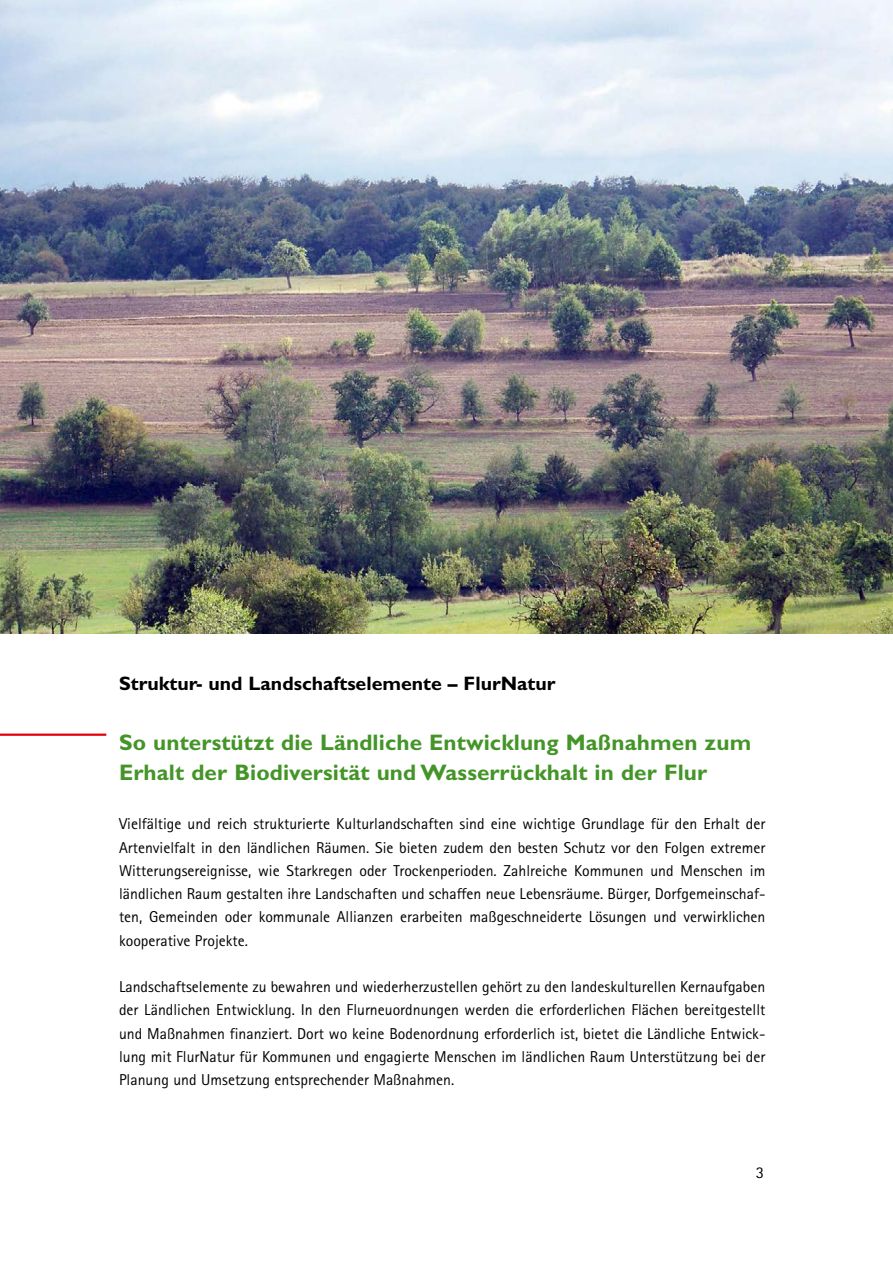
<style>
.page{position:relative;width:893px;height:1263px;background:#fff}
.page>*{position:absolute;margin:0;border:0;box-sizing:border-box;transform-origin:0 0}
.Kap_head{font:700 22.5px/30px "Gill Sans Std";letter-spacing:.005em;color:#449528}
.Kap_dach{font:700 19.5px "Gill Sans Std";color:#000}
.t1{font:16.5px "Rotis Sans Serif Pro";color:#000}
.Copy{font:15.75px/23.2px "Rotis Sans Serif Pro";color:#000;text-align:justify}
</style>
<div class="page">
<img style="left:0;top:0;width:893px;height:634px">
<hr style="left:0;top:733px;width:106px;height:3px;background:#e3000b">
<h1 class="Kap_dach" style="left:119px;top:672px;width:438px">Struktur- und Landschaftselemente – FlurNatur</h1>
<h2 class="Kap_head" style="left:119px;top:727px;width:634px">So unterstützt die Ländliche Entwicklung Maßnahmen zum<br>Erhalt der Biodiversität und Wasserrückhalt in der Flur</h2>
<p class="Copy" style="left:119px;top:812px;width:648px">Vielfältige und reich strukturierte Kulturlandschaften sind eine wichtige Grundlage für den Erhalt der Artenvielfalt in den ländlichen Räumen. Sie bieten zudem den besten Schutz vor den Folgen extremer Witterungsereignisse, wie Starkregen oder Trockenperioden. Zahlreiche Kommunen und Menschen im ländlichen Raum gestalten ihre Landschaften und schaffen neue Lebensräume. Bürger, Dorfgemeinschaf&shy;ten, Gemeinden oder kommunale Allianzen erarbeiten maßgeschneiderte Lösungen und verwirklichen kooperative Projekte.</p>
<p class="Copy" style="left:119px;top:975px;width:648px">Landschaftselemente zu bewahren und wiederherzustellen gehört zu den landeskulturellen Kernaufgaben der Ländlichen Entwicklung. In den Flurneuordnungen werden die erforderlichen Flächen bereitgestellt und Maßnahmen finanziert. Dort wo keine Bodenordnung erforderlich ist, bietet die Ländliche Entwick&shy;lung mit FlurNatur für Kommunen und engagierte Menschen im ländlichen Raum Unterstützung bei der Planung und Umsetzung entsprechender Maßnahmen.</p>
<p class="t1" style="left:756px;top:1163px;width:10px">3</p>
</div>
